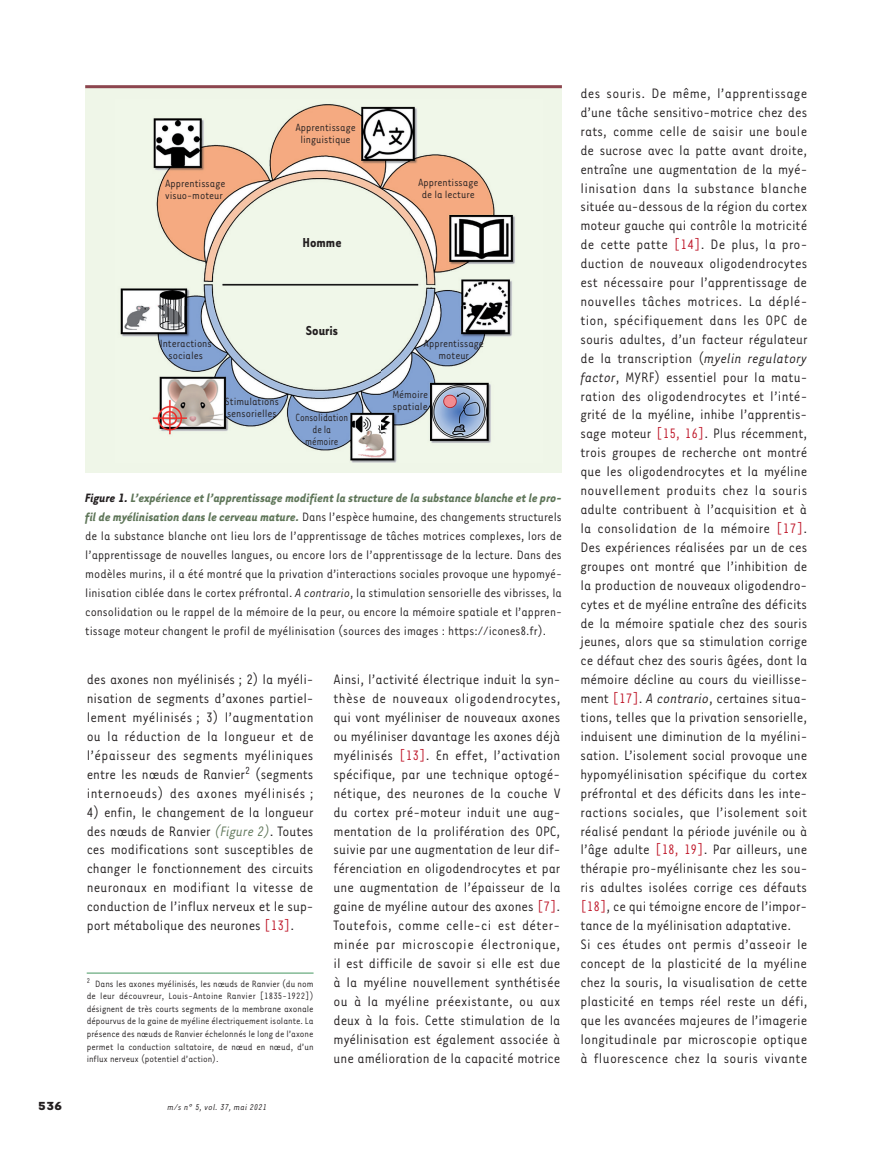
<style>
.page{position:relative;width:894px;height:1149px;background:#fff}
.page>*{position:absolute;margin:0;border:0;box-sizing:border-box;transform-origin:0 0}
.t1{font:15.75px/18.9px "Tarzana Narrow";color:#231f20;text-align:justify}
.t2{font:700 15px "Tarzana Narrow";color:#231f20}
.t3{font:13.95px/18.9px "Tarzana Narrow";color:#231f20;text-align:justify}
.t4{font:700 13.5px "Tarzana Wide";color:#231f20}
.t5{font:12px/12px "Tarzana Narrow";color:#231f20;text-align:center}
.t6{font:12px/12px "Tarzana Narrow";color:#231f20;text-align:center;scale:.9 1}
.t7{font:10.5px/12.6px "Tarzana Narrow";color:#231f20;text-align:justify}
.t8{font:italic 9.75px "Tarzana Narrow";letter-spacing:.025em;color:#231f20}
.s1{font-weight:700;font-style:italic}
.s2{font-weight:700;font-style:italic;color:#5f7659}
.s3{font-style:italic}
.s4{font-style:italic;color:#5f7659}
.s5{color:#bf182a}
</style>
<div class="page">
<hr style="left:87px;top:972px;width:226px;height:1px;background:#84ba95">
<div style="left:85px;top:85px;width:476px;height:387px;background:#eff6e8"></div>
<img style="left:120px;top:104px;width:395px;height:358px">
<hr style="left:85px;top:85px;width:476px;height:3px;background:#8d454f">
<p class="t5" style="left:165px;top:177px;width:62px;text-align:left">Apprentissage visuo-moteur</p>
<p class="t5" style="left:295px;top:121px;width:62px">Apprentissage linguistique</p>
<p class="t2" style="left:302px;top:233px;width:40px">Homme</p>
<p class="t5" style="left:160px;top:337px;width:53px">Interactions sociales</p>
<p class="t5" style="left:225px;top:395px;width:55px;text-align:left">Stimulations sensorielles</p>
<p class="t2" style="left:306px;top:321px;width:34px">Souris</p>
<p class="t6" style="left:295px;top:410px;width:60px">Consolidation de la mémoire</p>
<p class="t5" style="left:418px;top:176px;width:62px">Apprentissage de la lecture</p>
<p class="t5" style="left:423px;top:337px;width:62px">Apprentissage moteur</p>
<p class="t5" style="left:392px;top:387px;width:37px;text-align:left">Mémoire spatiale</p>
<p class="t3" style="left:85px;top:488px;width:478px"><span class="s1">Figure 1.</span> <span class="s2">L’expérience et l’apprentissage modifient la structure de la substance blanche et le pro&shy;fil de myélinisation dans le cerveau mature.</span> Dans l’espèce humaine, des changements structurels de la substance blanche ont lieu lors de l’apprentissage de tâches motrices complexes, lors de l’apprentissage de nouvelles langues, ou encore lors de l’apprentissage de la lecture. Dans des modèles murins, il a été montré que la privation d’interactions sociales provoque une hypomyé&shy;linisation ciblée dans le cortex préfrontal. <span class="s3">A contrario</span>, la stimulation sensorielle des vibrisses, la consolidation ou le rappel de la mémoire de la peur, ou encore la mémoire spatiale et l’appren&shy;tissage moteur changent le profil de myélinisation (sources des images : https://icones8.fr).</p>
<p class="t1" style="left:87px;top:669px;width:228px">des axones non myélinisés ; 2) la myéli&shy;nisation de segments d’axones partiel&shy;lement myélinisés ; 3) l’augmentation ou la réduction de la longueur et de l’épaisseur des segments myéliniques entre les nœuds de Ranvier<sup>2</sup> (segments internoeuds) des axones myélinisés ;</p>
<p class="t1" style="left:87px;top:801px;width:228px">4) enfin, le changement de la longueur des nœuds de Ranvier <span class="s4">(Figure 2)</span>. Toutes ces modifications sont susceptibles de changer le fonctionnement des circuits neuronaux en modifiant la vitesse de conduction de l’influx nerveux et le sup&shy;port métabolique des neurones <span class="s5">[13]</span>.</p>
<p class="t7" style="left:87px;top:976px;width:228px"><sup>2</sup> Dans les axones myélinisés, les nœuds de Ranvier (du nom de leur découvreur, Louis-Antoine Ranvier [1835-1922]) désignent de très courts segments de la membrane axonale dépourvus de la gaine de myéline électriquement isolante. La présence des nœuds de Ranvier échelonnés le long de l’axone permet la conduction saltatoire, de nœud en nœud, d’un influx nerveux (potentiel d’action).</p>
<p class="t4" style="left:38px;top:1097px;width:26px">536</p>
<p class="t8" style="left:167px;top:1100px;width:101px">m/s n° 5, vol. 37, mai 2021</p>
<p class="t1" style="left:333px;top:669px;width:228px">Ainsi, l’activité électrique induit la syn&shy;thèse de nouveaux oligodendrocytes, qui vont myéliniser de nouveaux axones ou myéliniser davantage les axones déjà myélinisés <span class="s5">[13]</span>. En effet, l’activation spécifique, par une technique optogé&shy;nétique, des neurones de la couche V du cortex pré-moteur induit une aug&shy;mentation de la prolifération des OPC, suivie par une augmentation de leur dif&shy;férenciation en oligodendrocytes et par une augmentation de l’épaisseur de la gaine de myéline autour des axones <span class="s5">[7]</span>.<br>Toutefois, comme celle-ci est déter&shy;minée par microscopie électronique, il est difficile de savoir si elle est due à la myéline nouvellement synthétisée ou à la myéline préexistante, ou aux deux à la fois. Cette stimulation de la myélinisation est également associée à une amélioration de la capacité motrice</p>
<p class="t1" style="left:580px;top:83px;width:228px;text-align:left">des souris. De même, l’apprentissage d’une tâche sensitivo-motrice chez des rats, comme celle de saisir une boule de sucrose avec la patte avant droite, entraîne une augmentation de la myé&shy;linisation dans la substance blanche située au-dessous de la région du cortex moteur gauche qui contrôle la motricité de cette patte <span class="s5">[14]</span>. De plus, la pro&shy;duction de nouveaux oligodendrocytes est nécessaire pour l’apprentissage de nouvelles tâches motrices. La déplé&shy;tion, spécifiquement dans les OPC de souris adultes, d’un facteur régulateur de la transcription (<span class="s3">myelin regulatory factor</span>, MYRF) essentiel pour la matu&shy;ration des oligodendrocytes et l’inté&shy;grité de la myéline, inhibe l’apprentis&shy;sage moteur <span class="s5">[15, 16]</span>. Plus récemment, trois groupes de recherche ont montré que les oligodendrocytes et la myéline nouvellement produits chez la souris adulte contribuent à l’acquisition et à la consolidation de la mémoire <span class="s5">[17]</span>.<br>Des expériences réalisées par un de ces groupes ont montré que l’inhibition de la production de nouveaux oligodendro&shy;cytes et de myéline entraîne des déficits de la mémoire spatiale chez des souris jeunes, alors que sa stimulation corrige ce défaut chez des souris âgées, dont la mémoire décline au cours du vieillisse&shy;ment <span class="s5">[17]</span>. <span class="s3">A contrario</span>, certaines situa&shy;tions, telles que la privation sensorielle, induisent une diminution de la myélini&shy;sation. L’isolement social provoque une hypomyélinisation spécifique du cortex préfrontal et des déficits dans les inte&shy;ractions sociales, que l’isolement soit réalisé pendant la période juvénile ou à l’âge adulte <span class="s5">[18, 19]</span>. Par ailleurs, une thérapie pro-myélinisante chez les sou&shy;ris adultes isolées corrige ces défauts <span class="s5">[18]</span>, ce qui témoigne encore de l’impor&shy;tance de la myélinisation adaptative.<br>Si ces études ont permis d’asseoir le concept de la plasticité de la myéline chez la souris, la visualisation de cette plasticité en temps réel reste un défi, que les avancées majeures de l’imagerie longitudinale par microscopie optique à fluorescence chez la souris vivante</p>
</div>
